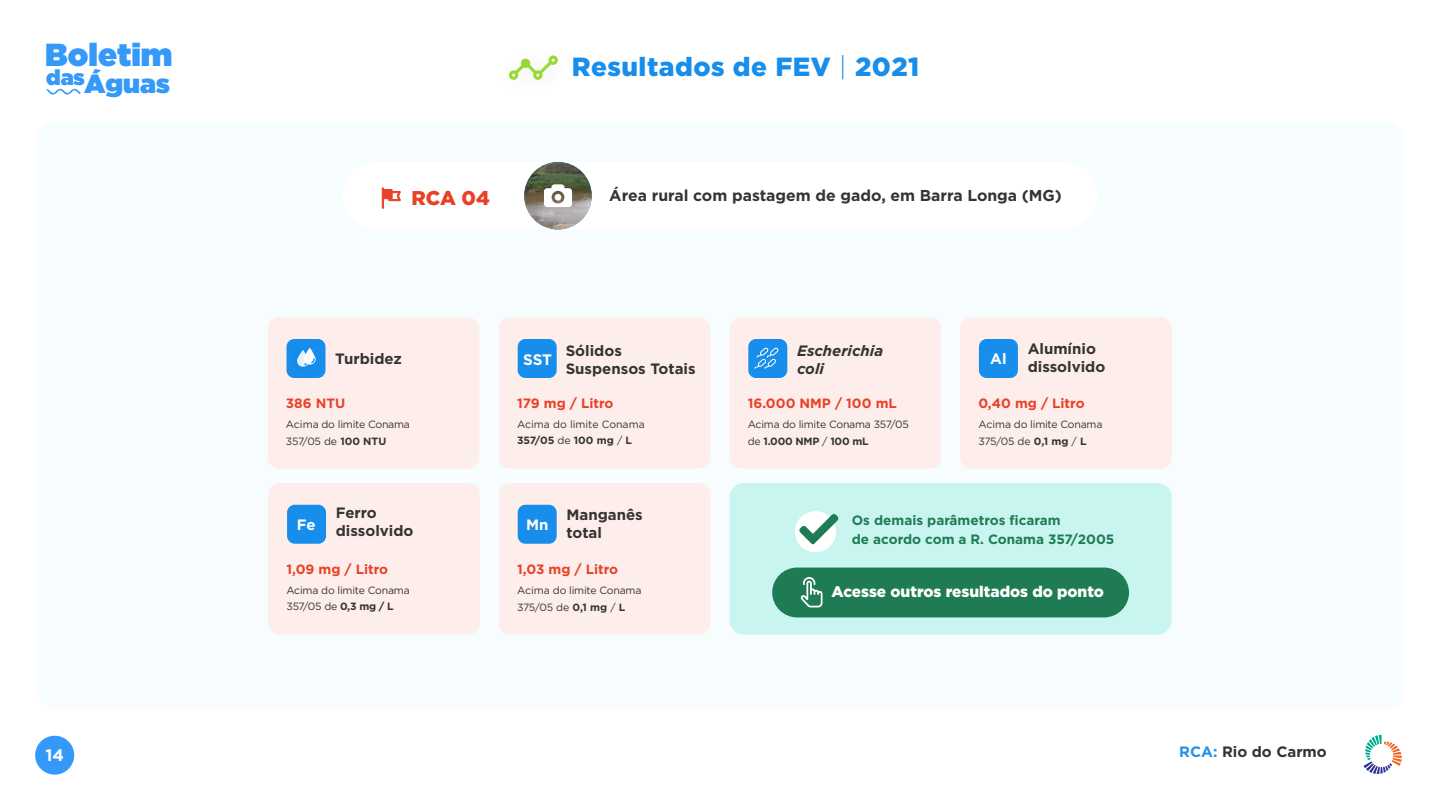
<style>
.page{position:relative;width:1440px;height:810px;background:#fff}
.page>*{position:absolute;margin:0;border:0;box-sizing:border-box;transform-origin:0 0}
.t1{font:900 31.88px "Gotham";color:#3599fa}
.t2{font:900 26.25px "Gotham";letter-spacing:.02em;color:#178eeb}
.t3{font:900 26.25px "Gotham";color:#3599fa}
.t4{font:900 21.45px "Gotham";color:#3599fa}
.t5{font:900 19.95px "Gotham";color:#e84128}
.t6{font:700 16.65px "Gotham";color:#fff}
.t7{font:700 15.75px "Gotham";color:#343433}
.t8{font:900 15.45px "Gotham";color:#fff}
.t9{font:700 15.23px "Gotham";color:#fff}
.t10{font:700 15px/18px "Gotham";color:#343433}
.t11{font:italic 700 15px/18px "Gotham";color:#343433}
.t12{font:700 15px "Gotham";color:#333}
.t13{font:700 15px "Gotham";color:#fff}
.t14{font:700 13.5px "Gotham";color:#e84128}
.t15{font:700 13.5px/18.6px "Gotham";color:#1f7b54}
.t16{font:10.5px/16.4px "Gotham";letter-spacing:-.02em;color:#343433}
.t17{font:10.5px/16.4px "Gotham";color:#343433}
.s1{font-weight:300}
.s2{font-weight:700}
.s3{color:#2390e9}
</style>
<div class="page">
<div style="left:37px;top:122px;width:1367px;height:587px;background:#f7fcfe;border-radius:19px"></div>
<svg style="left:509px;top:55px;width:49px;height:25px"></svg>
<div style="left:35px;top:736px;width:39px;height:39px;background:#3599fa;border-radius:19px"></div>
<div style="left:342px;top:162px;width:756px;height:68px;background:#fff;border-radius:34px"></div>
<svg style="left:382px;top:187px;width:19px;height:22px"></svg>
<img style="left:524px;top:162px;width:68px;height:68px;border-radius:34px">
<svg style="left:544px;top:184px;width:28px;height:23px"></svg>
<div style="left:499px;top:317px;width:211px;height:152px;background:#feeeeb;border-radius:11px"></div>
<div style="left:518px;top:339px;width:39px;height:39px;background:#178eec;border-radius:8px"></div>
<div style="left:268px;top:317px;width:211px;height:152px;background:#feeeeb;border-radius:11px"></div>
<div style="left:287px;top:339px;width:39px;height:39px;background:#178eec;border-radius:8px"></div>
<div style="left:287px;top:341px;width:32px;height:36px;background:#178eec"></div>
<svg style="left:297px;top:348px;width:19px;height:19px"></svg>
<div style="left:268px;top:483px;width:212px;height:151px;background:#feeeeb;border-radius:11px"></div>
<div style="left:287px;top:505px;width:39px;height:39px;background:#178eec;border-radius:8px"></div>
<div style="left:730px;top:317px;width:211px;height:152px;background:#feeeeb;border-radius:11px"></div>
<div style="left:748px;top:339px;width:39px;height:39px;background:#178eec;border-radius:8px"></div>
<svg style="left:755px;top:347px;width:24px;height:22px"></svg>
<div style="left:499px;top:483px;width:211px;height:151px;background:#feeeeb;border-radius:11px"></div>
<div style="left:518px;top:505px;width:39px;height:39px;background:#178eec;border-radius:8px"></div>
<div style="left:730px;top:483px;width:442px;height:151px;background:#c9f5f1;border-radius:14px"></div>
<div style="left:772px;top:568px;width:357px;height:49px;background:#1f7b54;border-radius:25px"></div>
<svg style="left:800px;top:577px;width:23px;height:30px"></svg>
<div style="left:795px;top:511px;width:41px;height:41px;background:#fff;border-radius:50%"></div>
<svg style="left:799px;top:514px;width:40px;height:30px"></svg>
<div style="left:960px;top:317px;width:212px;height:152px;background:#feeeeb;border-radius:11px"></div>
<div style="left:979px;top:339px;width:39px;height:39px;background:#178eec;border-radius:8px"></div>
<svg style="left:47px;top:89px;width:34px;height:6px"></svg>
<svg style="left:1364px;top:735px;width:38px;height:39px"></svg>
<h1 class="t1" style="left:45px;top:32px;width:129px">Boletim</h1>
<h2 class="t3" style="left:85px;top:65px;width:87px">Águas</h2>
<h3 class="t4" style="left:46px;top:62px;width:40px">das</h3>
<h2 class="t2" style="left:572px;top:52px;width:349px">Resultados de FEV <span class="s1">|</span> 2021</h2>
<h3 class="t5" style="left:411px;top:187px;width:80px">RCA 04</h3>
<h3 class="t7" style="left:609px;top:185px;width:454px">Área rural com pastagem de gado, em Barra Longa (MG)</h3>
<h3 class="t10" style="left:335px;top:350px;width:68px">Turbidez</h3>
<h3 class="t9" style="left:523px;top:350px;width:30px">SST</h3>
<h3 class="t10" style="left:566px;top:342px;width:131px">Sólidos<br>Suspensos Totais</h3>
<h3 class="t11" style="left:797px;top:342px;width:88px">Escherichia coli</h3>
<h3 class="t13" style="left:990px;top:349px;width:18px">Al</h3>
<h3 class="t10" style="left:1028px;top:340px;width:79px">Alumínio dissolvido</h3>
<p class="t14" style="left:286px;top:394px;width:61px">386 NTU</p>
<p class="t14" style="left:517px;top:394px;width:98px">179 mg / Litro</p>
<p class="t14" style="left:748px;top:394px;width:151px">16.000 NMP / 100 mL</p>
<p class="t14" style="left:978px;top:394px;width:108px">0,40 mg / Litro</p>
<p class="t16" style="left:286px;top:416px;width:126px">Acima do limite Conama<br>357/05 de <span class="s2">100 NTU</span></p>
<p class="t17" style="left:517px;top:416px;width:129px">Acima do limite Conama<br><span class="s2">357/05</span> de <span class="s2">100 mg</span> / <span class="s2">L</span></p>
<p class="t16" style="left:748px;top:416px;width:163px">Acima do limite Conama 357/05 de <span class="s2">1.000 NMP</span> / <span class="s2">100 mL</span></p>
<p class="t16" style="left:978px;top:416px;width:126px">Acima do limite Conama<br>375/05 de <span class="s2">0,1 mg</span> / <span class="s2">L</span></p>
<h3 class="t13" style="left:297px;top:515px;width:20px">Fe</h3>
<h3 class="t10" style="left:336px;top:504px;width:79px">Ferro dissolvido</h3>
<h3 class="t13" style="left:526px;top:515px;width:24px">Mn</h3>
<h3 class="t10" style="left:566px;top:506px;width:78px">Manganês total</h3>
<p class="t15" style="left:852px;top:511px;width:264px">Os demais parâmetros ficaram<br>de acordo com a R. Conama 357/2005</p>
<p class="t14" style="left:286px;top:560px;width:103px">1,09 mg / Litro</p>
<p class="t14" style="left:517px;top:560px;width:103px">1,03 mg / Litro</p>
<p class="t16" style="left:286px;top:582px;width:125px">Acima do limite Conama<br>357/05 de <span class="s2">0,3 mg / L</span></p>
<p class="t16" style="left:517px;top:582px;width:126px">Acima do limite Conama<br>375/05 de <span class="s2">0,1 mg</span> / <span class="s2">L</span></p>
<h3 class="t8" style="left:831px;top:583px;width:274px">Acesse outros resultados do ponto</h3>
<h3 class="t6" style="left:45px;top:744px;width:20px">14</h3>
<h3 class="t12" style="left:1179px;top:742px;width:149px"><span class="s3">RCA:</span> Rio do Carmo</h3>
</div>
